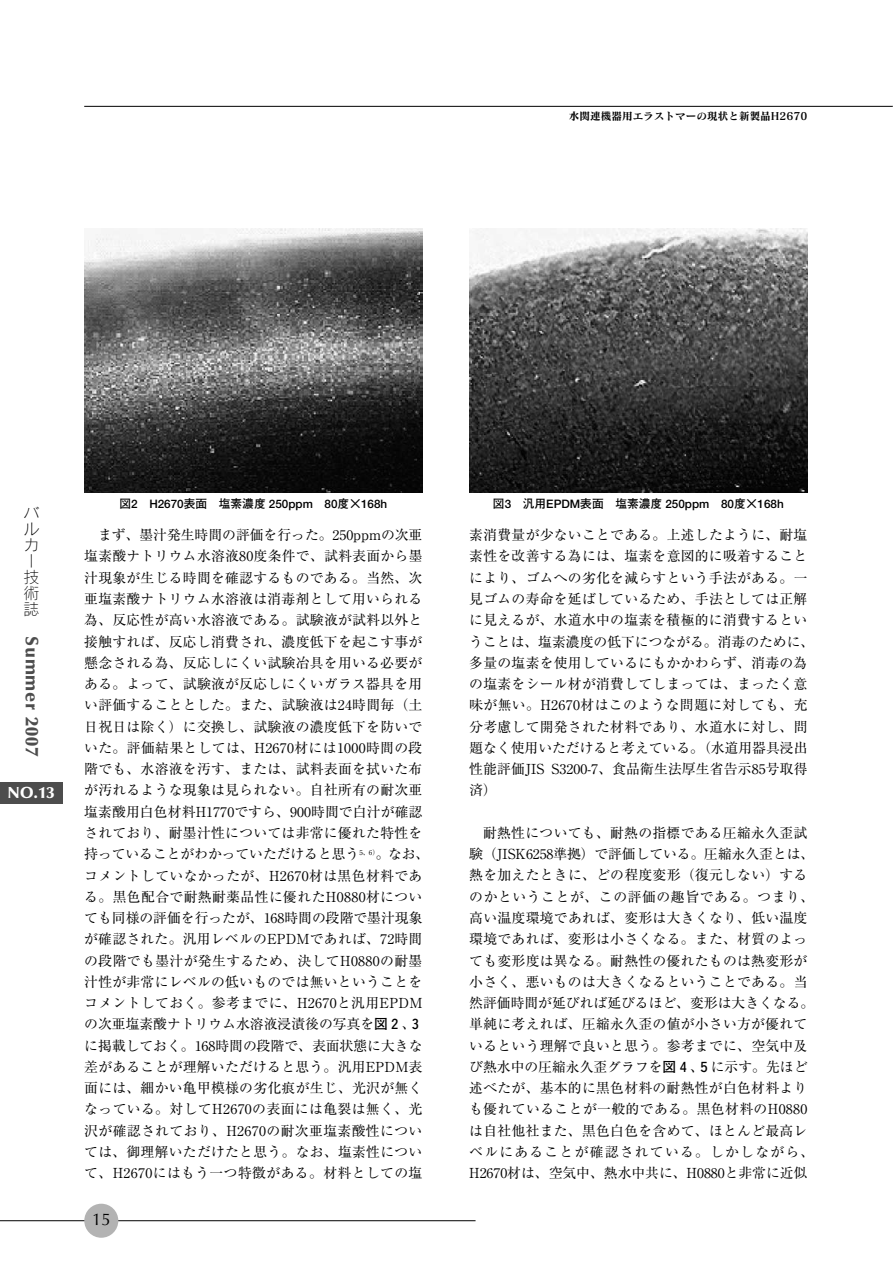
<style>
.page{position:relative;width:893px;height:1262px;background:#fff}
.page>*{position:absolute;margin:0;border:0;box-sizing:border-box;transform-origin:0 0}
.t1{font:900 18.15px "Optima";letter-spacing:.05em;color:#4d4d4d}
.t2{font:16.65px "Optima";color:#000}
.t3{font:15.9px/15.9px "Rodin CID L";color:#000;text-align:justify}
.t4{font:900 15.9px "Optima";color:#fff}
.t5{font:13.8px/21.3px "Ryumin";letter-spacing:.02em;color:#000;text-align:center}
.t6{font:700 11.7px "Futo Go B101";color:#000}
.t7{font:10.65px "Matisse CID B";color:#000}
.s1{font-family:"Futo Go B101";font-weight:700}
</style>
<div class="page">
<div style="left:1px;top:782px;width:62px;height:22px;background:#4d4d4d"></div>
<hr style="left:1px;top:1220px;width:474px;height:1px;background:#000">
<div style="left:84px;top:1203px;width:34px;height:34px;background:#b3b3b3;border-radius:50%"></div>
<hr style="left:84px;top:106px;width:808px;height:1px;background:#000">
<img style="left:469px;top:229px;width:338px;height:263px">
<img style="left:84px;top:229px;width:338px;height:263px">
<p class="t7" style="left:569px;top:111px;width:240px">水関連機器用エラストマーの現状と新製品H2670</p>
<p class="t3" style="left:23px;top:507px;width:17px">バルカー技術誌</p>
<h1 class="t1" style="left:40px;top:635px;width:122px;rotate:90deg">Summer 2007</h1>
<p class="t4" style="left:8px;top:786px;width:48px">NO.13</p>
<p class="t6" style="left:119px;top:499px;width:269px">図2 H2670表面　塩素濃度 250ppm 80度×168h</p>
<p class="t6" style="left:493px;top:499px;width:292px">図3 汎用EPDM表面　塩素濃度 250ppm 80度×168h</p>
<p class="t5" style="left:84px;top:526px;width:346px">まず、墨汁発生時間の評価を行った。250ppmの次亜<br>塩素酸ナトリウム水溶液80度条件で、試料表面から墨汁現象が生じる時間を確認するものである。当然、次亜塩素酸ナトリウム水溶液は消毒剤として用いられる為、反応性が高い水溶液である。試験液が試料以外と接触すれば、反応し消費され、濃度低下を起こす事が懸念される為、反応しにくい試験冶具を用いる必要がある。よって、試験液が反応しにくいガラス器具を用い評価することとした。また、試験液は24時間毎（土日祝日は除く）に交換し、試験液の濃度低下を防いでいた。評価結果としては、H2670材には1000時間の段階でも、水溶液を汚す、または、試料表面を拭いた布が汚れるような現象は見られない。自社所有の耐次亜塩素酸用白色材料H1770ですら、900時間で白汁が確認されており、耐墨汁性については非常に優れた特性を持っていることがわかっていただけると思う<sup>5、6）</sup>。なお、コメントしていなかったが、H2670材は黒色材料である。黒色配合で耐熱耐薬品性に優れたH0880材についても同様の評価を行ったが、168時間の段階で墨汁現象が確認された。汎用レベルのEPDMであれば、72時間の段階でも墨汁が発生するため、決してH0880の耐墨汁性が非常にレベルの低いものでは無いということをコメントしておく。参考までに、H2670と汎用EPDMの次亜塩素酸ナトリウム水溶液浸漬後の写真を<span class="s1">図２</span>、<span class="s1">３</span>に掲載しておく。168時間の段階で、表面状態に大きな差があることが理解いただけると思う。汎用EPDM表面には、細かい亀甲模様の劣化痕が生じ、光沢が無くなっている。対してH2670の表面には亀裂は無く、光沢が確認されており、H2670の耐次亜塩素酸性については、御理解いただけたと思う。なお、塩素性について、H2670にはもう一つ特徴がある。材料としての塩</p>
<p class="t5" style="left:469px;top:526px;width:346px;text-align:left">素消費量が少ないことである。上述したように、耐塩素性を改善する為には、塩素を意図的に吸着することにより、ゴムへの劣化を減らすという手法がある。一見ゴムの寿命を延ばしているため、手法としては正解に見えるが、水道水中の塩素を積極的に消費するということは、塩素濃度の低下につながる。消毒のために、多量の塩素を使用しているにもかかわらず、消毒の為の塩素をシール材が消費してしまっては、まったく意味が無い。H2670材はこのような問題に対しても、充分考慮して開発された材料であり、水道水に対し、問題なく使用いただけると考えている。（水道用器具浸出性能評価JIS S3200-7、食品衛生法厚生省告示85号取得済）</p>
<p class="t5" style="left:469px;top:824px;width:346px">耐熱性についても、耐熱の指標である圧縮永久歪試<br>験（JISK6258準拠）で評価している。圧縮永久歪とは、熱を加えたときに、どの程度変形（復元しない）するのかということが、この評価の趣旨である。つまり、高い温度環境であれば、変形は大きくなり、低い温度環境であれば、変形は小さくなる。また、材質のよっても変形度は異なる。耐熱性の優れたものは熱変形が小さく、悪いものは大きくなるということである。当然評価時間が延びれば延びるほど、変形は大きくなる。単純に考えれば、圧縮永久歪の値が小さい方が優れているという理解で良いと思う。参考までに、空気中及び熱水中の圧縮永久歪グラフを<span class="s1">図４</span>、<span class="s1">５</span>に示す。先ほど述べたが、基本的に黒色材料の耐熱性が白色材料よりも優れていることが一般的である。黒色材料のH0880は自社他社また、黒色白色を含めて、ほとんど最高レベルにあることが確認されている。しかしながら、<br>H2670材は、空気中、熱水中共に、H0880と非常に近似</p>
<p class="t2" style="left:92px;top:1212px;width:20px">15</p>
</div>
